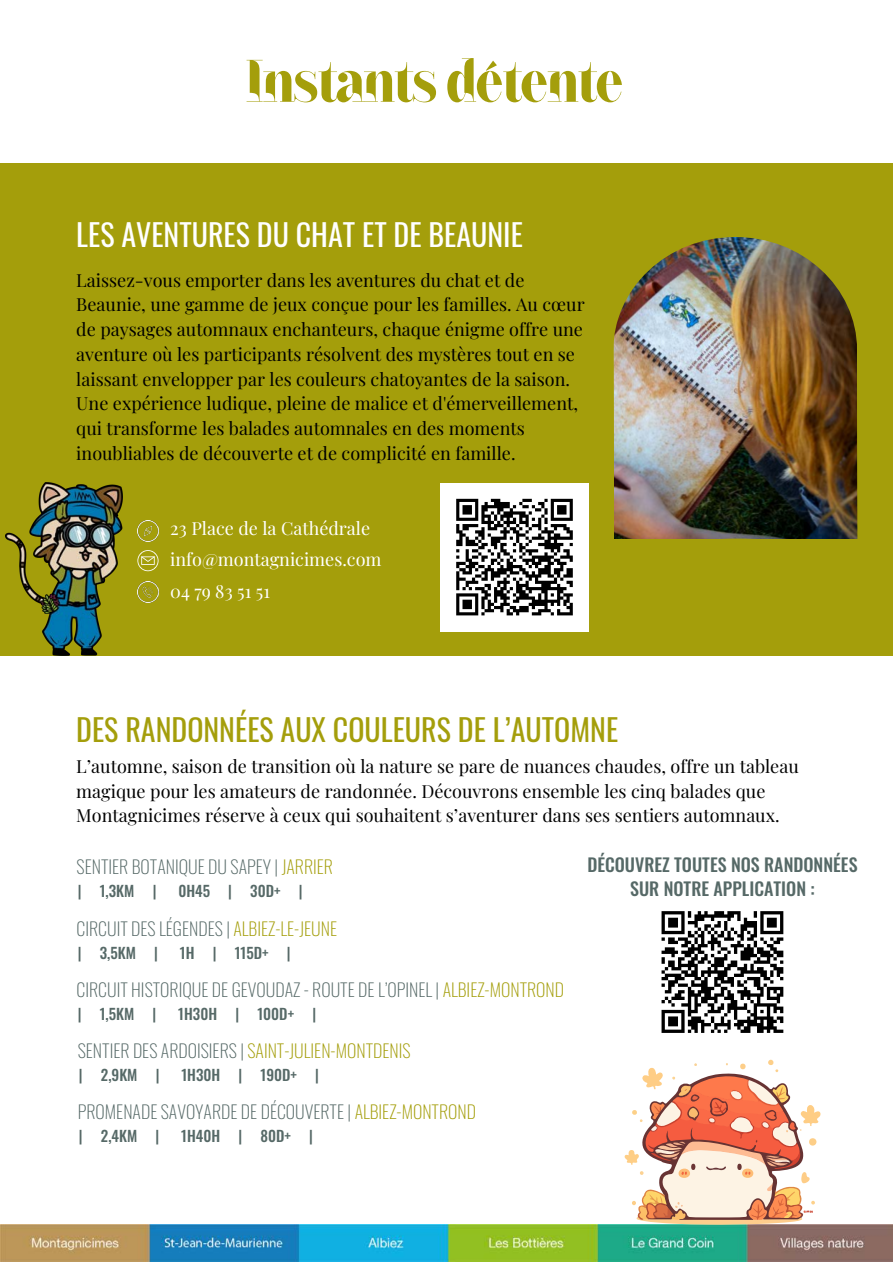
<style>
.page{position:relative;width:893px;height:1264px;background:#fff}
.page>*{position:absolute;margin:0;border:0;box-sizing:border-box;transform-origin:0 0}
.t1{font:60px "Sliced Bold Title";color:#a49e0b}
.t2{font:30px "Oswald";color:#a49e0b}
.t3{font:30px "Oswald";color:#fff}
.t4{font:18px/24.8px "Playfair Display";color:#000}
.t5{font:200 18px "Oswald";color:#566967}
.t6{font:18px "Playfair Display";color:#fff}
.t7{font:500 18px/24.8px "Oswald";color:#566967;text-align:center}
.t8{font:200 18px "Oswald";color:#a49e0b}
.t9{font:500 15px "Oswald";color:#566967}
.s1{color:#a49e0b}
.s2{color:#566967}
</style>
<div class="page">
<img style="left:0;top:1224px;width:892px;height:37px">
<div style="left:0;top:163px;width:892px;height:493px;background:#a49e0b"></div>
<img style="left:613px;top:237px;width:244px;height:302px">
<img style="left:6px;top:483px;width:116px;height:173px">
<img style="left:137px;top:520px;width:22px;height:21px">
<img style="left:137px;top:581px;width:22px;height:21px">
<svg style="left:137px;top:550px;width:21px;height:21px"></svg>
<div style="left:440px;top:483px;width:148px;height:148px;background:#fff"></div>
<svg style="left:456px;top:498px;width:117px;height:118px"></svg>
<svg style="left:624px;top:1059px;width:196px;height:165px"></svg>
<svg style="left:661px;top:911px;width:123px;height:122px"></svg>
<p class="t1" style="left:246px;top:58px;width:378px">Instants détente</p>
<p class="t3" style="left:76px;top:211px;width:448px">LES AVENTURES DU CHAT ET DE BEAUNIE</p>
<p class="t4" style="left:76px;top:267px;width:510px">Laissez-vous emporter dans les aventures du chat et de Beaunie, une gamme de jeux conçue pour les familles. Au cœur de paysages automnaux enchanteurs, chaque énigme offre une aventure où les participants résolvent des mystères tout en se laissant envelopper par les couleurs chatoyantes de la saison.<br>Une expérience ludique, pleine de malice et d'émerveillement, qui transforme les balades automnales en des moments inoubliables de découverte et de complicité en famille.</p>
<p class="t6" style="left:170px;top:515px;width:201px">23 Place de la Cathédrale</p>
<p class="t6" style="left:170px;top:547px;width:213px">info@montagnicimes.com</p>
<p class="t6" style="left:170px;top:578px;width:101px">04 79 83 51 51</p>
<p class="t2" style="left:76px;top:706px;width:543px">DES RANDONNÉES AUX COULEURS DE L’AUTOMNE</p>
<p class="t4" style="left:76px;top:753px;width:724px">L’automne, saison de transition où la nature se pare de nuances chaudes, offre un tableau magique pour les amateurs de randonnée. Découvrons ensemble les cinq balades que<br>Montagnicimes réserve à ceux qui souhaitent s’aventurer dans ses sentiers automnaux.</p>
<p class="t5" style="left:77px;top:852px;width:258px">SENTIER BOTANIQUE DU SAPEY | <span class="s1">JARRIER</span></p>
<p class="t7" style="left:587px;top:851px;width:272px">DÉCOUVREZ TOUTES NOS RANDONNÉES<br>SUR NOTRE APPLICATION :</p>
<p class="t5" style="left:77px;top:914px;width:262px">CIRCUIT DES LÉGENDES | <span class="s1">ALBIEZ-LE-JEUNE</span></p>
<p class="t9" style="left:78px;top:879px;width:80px">| 1,3KM |</p>
<p class="t9" style="left:178px;top:879px;width:126px">0H45 | 30D+ |</p>
<p class="t9" style="left:78px;top:940px;width:82px">| 3,5KM |</p>
<p class="t9" style="left:180px;top:940px;width:112px">1H | 115D+ |</p>
<p class="t5" style="left:77px;top:975px;width:489px">CIRCUIT HISTORIQUE DE GEVOUDAZ - ROUTE DE L’OPINEL | <span class="s1">ALBIEZ-MONTROND</span></p>
<p class="t9" style="left:78px;top:1001px;width:80px">| 1,5KM |</p>
<p class="t9" style="left:178px;top:1001px;width:139px">1H30H | 100D+ |</p>
<p class="t8" style="left:78px;top:1036px;width:334px"><span class="s2">SENTIER DES ARDOISIERS |</span> SAINT-JULIEN-MONTDENIS</p>
<p class="t9" style="left:79px;top:1063px;width:82px">| 2,9KM |</p>
<p class="t9" style="left:181px;top:1063px;width:139px">1H30H | 190D+ |</p>
<p class="t5" style="left:78px;top:1097px;width:400px">PROMENADE SAVOYARDE DE DÉCOUVERTE | <span class="s1">ALBIEZ-MONTROND</span></p>
<p class="t9" style="left:79px;top:1124px;width:82px">| 2,4KM |</p>
<p class="t9" style="left:181px;top:1124px;width:133px">1H40H | 80D+ |</p>
</div>
